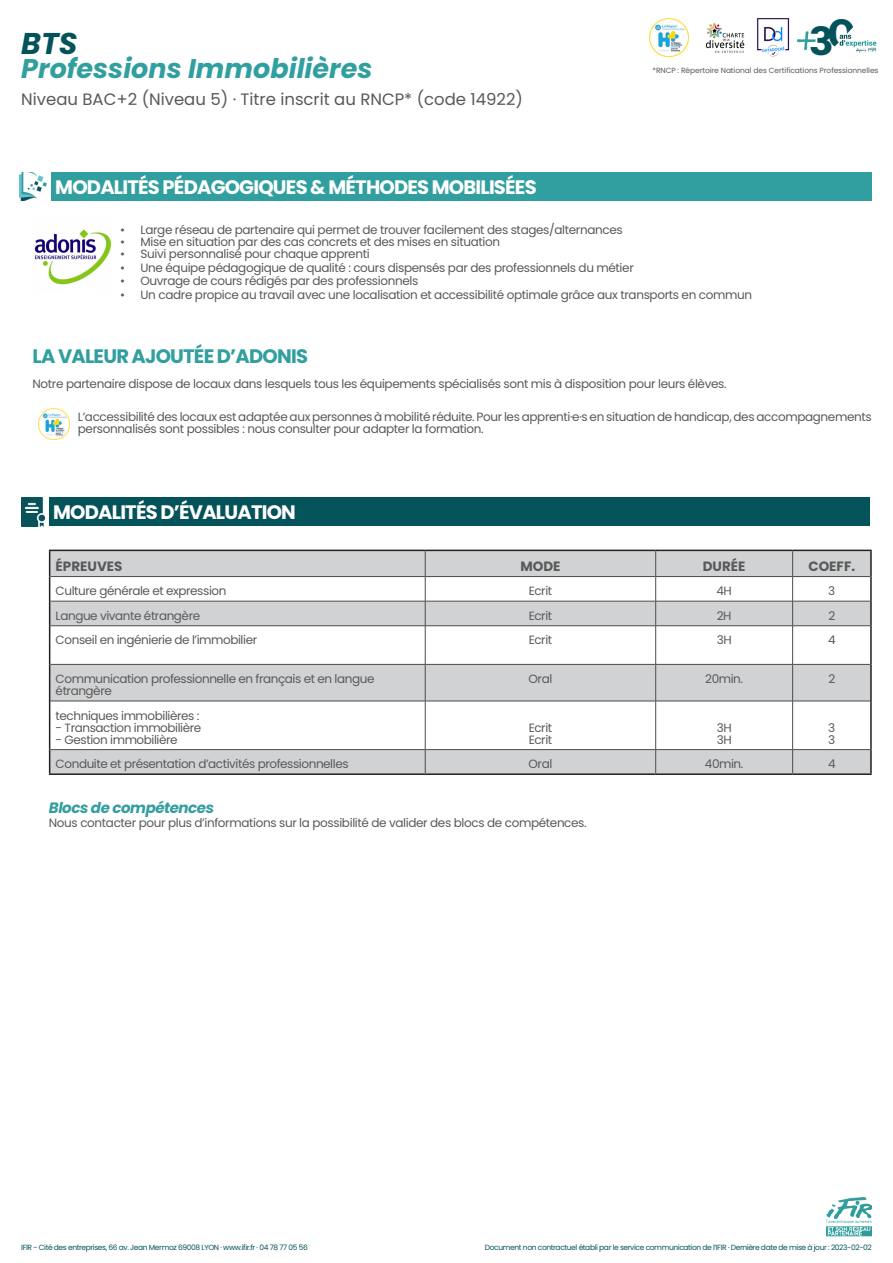
<style>
.page{position:relative;width:893px;height:1263px;background:#fff}
.page>*{position:absolute;margin:0;border:0;box-sizing:border-box;transform-origin:0 0}
.t1{font:900 40.2px "Roboto";color:#05525b}
.t2{font:italic 700 30px "Poppins";color:#04525a}
.t3{font:italic 700 27px "Poppins";color:#319f9f}
.t4{font:700 19.5px "Poppins";letter-spacing:-.04em;color:#fff}
.t5{font:700 19.5px "Poppins";letter-spacing:-.04em;color:#319f9f}
.t6{font:16.5px "Poppins";color:#595959}
.t7{font:italic 700 15px "Poppins";letter-spacing:-.03em;color:#339d9f}
.t8{font:700 13.5px "Poppins";color:#595959}
.t9{font:12px/12px "Poppins";letter-spacing:-.03em;color:#595959}
.t10{font:7.5px "Poppins";letter-spacing:-.05em;color:#04525a}
.t11{font:7.5px "Poppins";letter-spacing:-.01em;color:#595959}
</style>
<div class="page">
<img style="left:826px;top:1197px;width:46px;height:40px">
<svg style="left:840px;top:35px;width:36px;height:18px"></svg>
<svg style="left:797px;top:31px;width:19px;height:19px"></svg>
<img style="left:705px;top:22px;width:40px;height:31px">
<img style="left:650px;top:18px;width:38px;height:39px">
<img style="left:757px;top:18px;width:33px;height:39px">
<div style="left:52px;top:172px;width:820px;height:29px;background:#319f9f"></div>
<img style="left:20px;top:172px;width:27px;height:29px">
<div style="left:50px;top:497px;width:820px;height:29px;background:#04525a"></div>
<img style="left:21px;top:497px;width:23px;height:29px">
<svg style="left:50px;top:551px;width:820px;height:222px;fill:#d1d2d4"></svg>
<hr style="left:49px;top:550px;width:376px;height:1px;background:#231f20">
<hr style="left:425px;top:550px;width:231px;height:1px;background:#231f20">
<hr style="left:656px;top:550px;width:137px;height:1px;background:#231f20">
<hr style="left:793px;top:550px;width:79px;height:1px;background:#231f20">
<hr style="left:870px;top:551px;width:2px;height:25px;background:#231f20">
<hr style="left:870px;top:576px;width:2px;height:25px;background:#231f20">
<svg style="left:49px;top:551px;width:1px;height:75px"></svg>
<hr style="left:870px;top:601px;width:2px;height:25px;background:#231f20">
<hr style="left:49px;top:626px;width:1px;height:38px;background:#231f20">
<hr style="left:870px;top:626px;width:2px;height:38px;background:#231f20">
<hr style="left:49px;top:664px;width:1px;height:37px;background:#231f20">
<hr style="left:870px;top:664px;width:2px;height:37px;background:#231f20">
<hr style="left:49px;top:701px;width:1px;height:49px;background:#231f20">
<hr style="left:870px;top:701px;width:2px;height:49px;background:#231f20">
<svg style="left:49px;top:750px;width:1px;height:23px"></svg>
<hr style="left:870px;top:750px;width:2px;height:23px;background:#231f20">
<hr style="left:49px;top:773px;width:376px;height:2px;background:#231f20">
<hr style="left:425px;top:773px;width:231px;height:2px;background:#231f20">
<hr style="left:656px;top:773px;width:137px;height:2px;background:#231f20">
<hr style="left:793px;top:773px;width:79px;height:2px;background:#231f20">
<hr style="left:50px;top:576px;width:375px;height:1px;background:#4b4c4d">
<hr style="left:425px;top:576px;width:231px;height:1px;background:#4b4c4d">
<hr style="left:656px;top:576px;width:137px;height:1px;background:#4b4c4d">
<hr style="left:793px;top:576px;width:77px;height:1px;background:#4b4c4d">
<hr style="left:50px;top:601px;width:375px;height:1px;background:#4b4c4d">
<hr style="left:425px;top:601px;width:231px;height:1px;background:#4b4c4d">
<svg style="left:425px;top:551px;width:1px;height:74px"></svg>
<hr style="left:656px;top:601px;width:137px;height:1px;background:#4b4c4d">
<svg style="left:655px;top:551px;width:1px;height:74px"></svg>
<hr style="left:793px;top:601px;width:77px;height:1px;background:#4b4c4d">
<svg style="left:792px;top:551px;width:1px;height:74px"></svg>
<hr style="left:50px;top:625px;width:375px;height:1px;background:#4b4c4d">
<hr style="left:425px;top:625px;width:231px;height:1px;background:#4b4c4d">
<hr style="left:425px;top:626px;width:1px;height:38px;background:#4b4c4d">
<hr style="left:656px;top:625px;width:137px;height:1px;background:#4b4c4d">
<hr style="left:655px;top:626px;width:1px;height:38px;background:#4b4c4d">
<hr style="left:793px;top:625px;width:77px;height:1px;background:#4b4c4d">
<hr style="left:792px;top:626px;width:1px;height:38px;background:#4b4c4d">
<hr style="left:50px;top:664px;width:375px;height:1px;background:#4b4c4d">
<hr style="left:425px;top:664px;width:231px;height:1px;background:#4b4c4d">
<hr style="left:425px;top:664px;width:1px;height:37px;background:#4b4c4d">
<hr style="left:656px;top:664px;width:137px;height:1px;background:#4b4c4d">
<hr style="left:655px;top:664px;width:1px;height:37px;background:#4b4c4d">
<hr style="left:793px;top:664px;width:77px;height:1px;background:#4b4c4d">
<hr style="left:792px;top:664px;width:1px;height:37px;background:#4b4c4d">
<hr style="left:50px;top:701px;width:375px;height:1px;background:#4b4c4d">
<hr style="left:425px;top:701px;width:231px;height:1px;background:#4b4c4d">
<hr style="left:425px;top:701px;width:1px;height:48px;background:#4b4c4d">
<hr style="left:656px;top:701px;width:137px;height:1px;background:#4b4c4d">
<hr style="left:655px;top:701px;width:1px;height:48px;background:#4b4c4d">
<hr style="left:793px;top:701px;width:77px;height:1px;background:#4b4c4d">
<hr style="left:792px;top:701px;width:1px;height:48px;background:#4b4c4d">
<hr style="left:50px;top:749px;width:375px;height:1px;background:#4b4c4d">
<hr style="left:425px;top:749px;width:231px;height:1px;background:#4b4c4d">
<svg style="left:425px;top:750px;width:1px;height:23px"></svg>
<hr style="left:656px;top:749px;width:137px;height:1px;background:#4b4c4d">
<svg style="left:655px;top:750px;width:1px;height:23px"></svg>
<hr style="left:793px;top:749px;width:77px;height:1px;background:#4b4c4d">
<svg style="left:792px;top:750px;width:1px;height:23px"></svg>
<img style="left:34px;top:229px;width:78px;height:56px">
<img style="left:38px;top:408px;width:31px;height:31px">
<h2 class="t2" style="left:21px;top:26px;width:58px">BTS</h2>
<h3 class="t3" style="left:21px;top:53px;width:353px">Professions Immobilières</h3>
<h3 class="t6" style="left:21px;top:89px;width:503px">Niveau BAC+2 (Niveau 5) · Titre inscrit au RNCP* (code 14922)</h3>
<p class="t4" style="left:55px;top:176px;width:483px">MODALITÉS PÉDAGOGIQUES &amp; MÉTHODES MOBILISÉES</p>
<h1 class="t1" style="left:810px;top:9px;width:47px">3O</h1>
<p class="t11" style="left:652px;top:66px;width:228px">*RNCP : Répertoire National des Certifications Professionnelles</p>
<p class="t9" style="left:120px;top:224px;width:504px">• Large réseau de partenaire qui permet de trouver facilement des stages/alternances</p>
<p class="t9" style="left:120px;top:236px;width:381px">• Mise en situation par des cas concrets et des mises en situation</p>
<p class="t9" style="left:120px;top:248px;width:251px">• Suivi personnalisé pour chaque apprenti</p>
<p class="t9" style="left:120px;top:262px;width:515px">• Une équipe pédagogique de qualité : cours dispensés par des professionnels du métier</p>
<p class="t9" style="left:120px;top:275px;width:300px">• Ouvrage de cours rédigés par des professionnels</p>
<p class="t9" style="left:120px;top:289px;width:633px">• Un cadre propice au travail avec une localisation et accessibilité optimale grâce aux transports en commun</p>
<p class="t5" style="left:33px;top:345px;width:277px">LA VALEUR AJOUTÉE D’ADONIS</p>
<p class="t9" style="left:33px;top:378px;width:695px">Notre partenaire dispose de locaux dans lesquels tous les équipements spécialisés sont mis à disposition pour leurs élèves.</p>
<p class="t9" style="left:78px;top:411px;width:795px">L’accessibilité des locaux est adaptée aux personnes à mobilité réduite. Pour les apprenti·e·s en situation de handicap, des accompagnements personnalisés sont possibles : nous consulter pour adapter la formation.</p>
<p class="t4" style="left:53px;top:501px;width:244px">MODALITÉS D’ÉVALUATION</p>
<p class="t8" style="left:56px;top:558px;width:68px">ÉPREUVES</p>
<p class="t8" style="left:520px;top:558px;width:42px">MODE</p>
<p class="t8" style="left:703px;top:558px;width:44px">DURÉE</p>
<p class="t8" style="left:808px;top:558px;width:48px">COEFF.</p>
<p class="t9" style="left:56px;top:585px;width:172px">Culture générale et expression</p>
<p class="t9" style="left:529px;top:585px;width:25px">Ecrit</p>
<p class="t9" style="left:716px;top:585px;width:17px">4H</p>
<p class="t9" style="left:828px;top:585px;width:9px">3</p>
<p class="t9" style="left:56px;top:610px;width:146px">Langue vivante étrangère</p>
<p class="t9" style="left:529px;top:610px;width:25px">Ecrit</p>
<p class="t9" style="left:717px;top:610px;width:16px">2H</p>
<p class="t9" style="left:828px;top:610px;width:8px">2</p>
<p class="t9" style="left:56px;top:634px;width:203px">Conseil en ingénierie de l’immobilier</p>
<p class="t9" style="left:529px;top:634px;width:25px">Ecrit</p>
<p class="t9" style="left:717px;top:634px;width:16px">3H</p>
<p class="t9" style="left:828px;top:634px;width:9px">4</p>
<p class="t9" style="left:56px;top:673px;width:320px">Communication professionnelle en français et en langue étrangère</p>
<p class="t9" style="left:529px;top:673px;width:25px">Oral</p>
<p class="t9" style="left:705px;top:673px;width:39px">20min.</p>
<p class="t9" style="left:828px;top:673px;width:8px">2</p>
<p class="t9" style="left:56px;top:709px;width:145px">techniques immobilières :</p>
<p class="t9" style="left:56px;top:721px;width:147px">- Transaction immobilière</p>
<p class="t9" style="left:56px;top:733px;width:124px">- Gestion immobilière</p>
<p class="t9" style="left:529px;top:721px;width:25px">Ecrit</p>
<p class="t9" style="left:529px;top:733px;width:25px">Ecrit</p>
<p class="t9" style="left:717px;top:721px;width:16px">3H</p>
<p class="t9" style="left:717px;top:733px;width:16px">3H</p>
<p class="t9" style="left:828px;top:721px;width:9px">3</p>
<p class="t9" style="left:828px;top:733px;width:9px">3</p>
<p class="t9" style="left:56px;top:758px;width:294px">Conduite et présentation d’activités professionnelles</p>
<p class="t9" style="left:529px;top:758px;width:25px">Oral</p>
<p class="t9" style="left:705px;top:758px;width:40px">40min.</p>
<p class="t9" style="left:828px;top:758px;width:9px">4</p>
<p class="t7" style="left:49px;top:799px;width:167px">Blocs de compétences</p>
<p class="t9" style="left:49px;top:816px;width:539px">Nous contacter pour plus d’informations sur la possibilité de valider des blocs de compétences.</p>
<p class="t10" style="left:21px;top:1242px;width:288px">IFIR - Cité des entreprises, 66 av. Jean Mermoz 69008 LYON · www.ifir.fr · 04 78 77 05 56</p>
<p class="t10" style="left:485px;top:1242px;width:388px">Document non contractuel établi par le service communication de l’IFIR · Dernière date de mise à jour : 2023-02-02</p>
</div>
